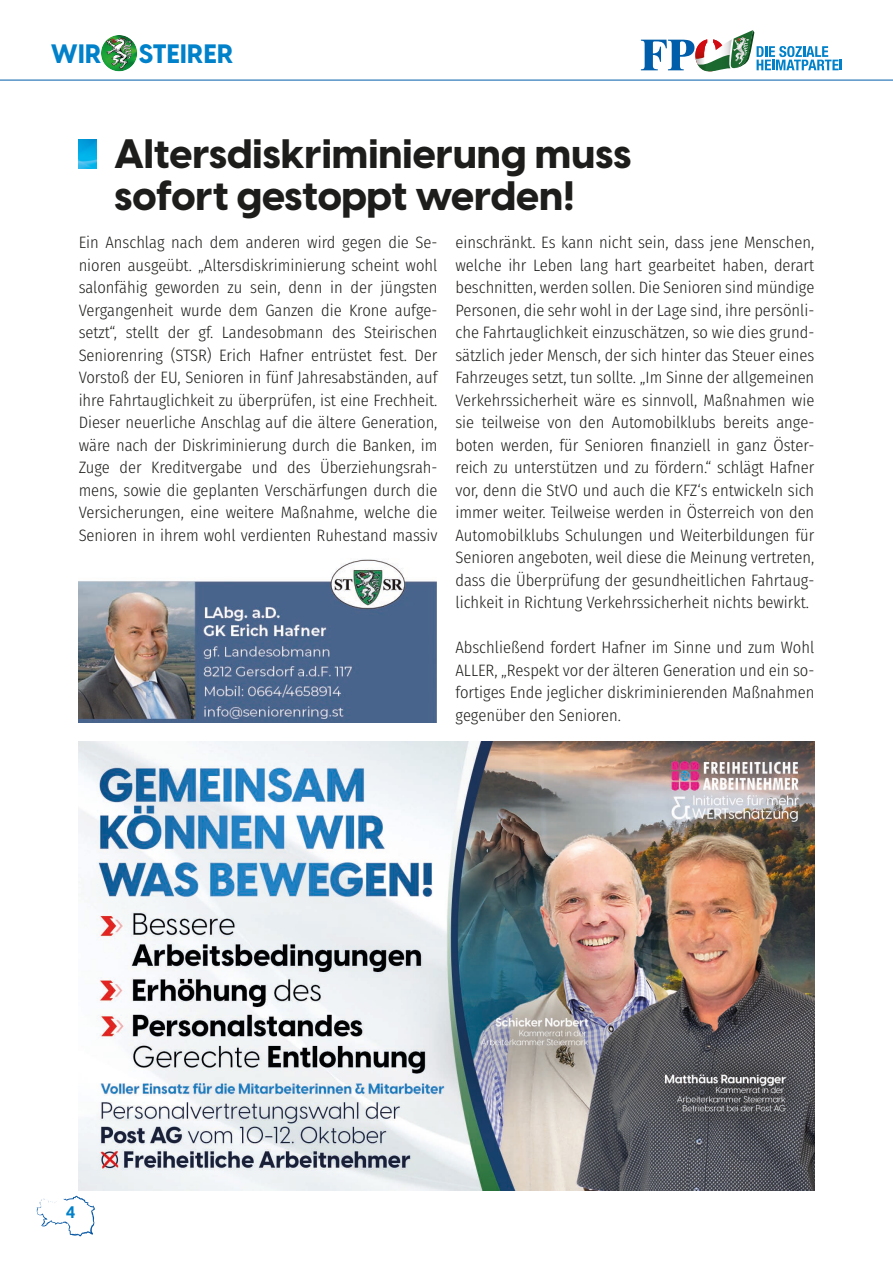
<style>
.page{position:relative;width:893px;height:1263px;background:#fff}
.page>*{position:absolute;margin:0;border:0;box-sizing:border-box;transform-origin:0 0}
.t1{font:800 40.5px "Visby CF";color:#1d1d1b}
.t2{font:800 26.25px "Visby CF";letter-spacing:.01em;color:#0081c9}
.t3{font:300 16.5px/22.5px "Fira Sans Condensed";color:#1d1d1b;text-align:justify}
.t4{font:700 16.5px "Visby CF";color:#0081c9}
</style>
<div class="page">
<svg style="left:37px;top:1196px;width:58px;height:41px"></svg>
<svg style="left:640px;top:30px;width:202px;height:42px"></svg>
<hr style="left:0;top:80px;width:893px;height:1px;background:#005da9">
<img style="left:101px;top:36px;width:37px;height:36px">
<img style="left:79px;top:139px;width:17px;height:29px">
<img style="left:78px;top:559px;width:359px;height:164px">
<img style="left:79px;top:741px;width:735px;height:450px">
<p class="t2" style="left:51px;top:37px;width:52px">WIR</p>
<p class="t2" style="left:139px;top:37px;width:96px">STEIRER</p>
<p class="t1" style="left:114px;top:128px;width:518px">Altersdiskriminierung muss</p>
<p class="t1" style="left:114px;top:170px;width:461px">sofort gestoppt werden!</p>
<p class="t3" style="left:79px;top:231px;width:360px">Ein Anschlag nach dem anderen wird gegen die Se&shy;nioren ausgeübt. „Altersdiskriminierung scheint wohl salonfähig geworden zu sein, denn in der jüngsten Vergangenheit wurde dem Ganzen die Krone aufge&shy;setzt“, stellt der gf. Landesobmann des Steirischen Seniorenring (STSR) Erich Hafner entrüstet fest. Der Vorstoß der EU, Senioren in fünf Jahresabständen, auf ihre Fahrtauglichkeit zu überprüfen, ist eine Frechheit.<br>Dieser neuerliche Anschlag auf die ältere Generation, wäre nach der Diskriminierung durch die Banken, im Zuge der Kreditvergabe und des Überziehungsrah&shy;mens, sowie die geplanten Verschärfungen durch die Versicherungen, eine weitere Maßnahme, welche die Senioren in ihrem wohl verdienten Ruhestand massiv</p>
<p class="t3" style="left:455px;top:231px;width:360px">einschränkt. Es kann nicht sein, dass jene Menschen, welche ihr Leben lang hart gearbeitet haben, derart beschnitten, werden sollen. Die Senioren sind mündige Personen, die sehr wohl in der Lage sind, ihre persönli&shy;che Fahrtauglichkeit einzuschätzen, so wie dies grund&shy;sätzlich jeder Mensch, der sich hinter das Steuer eines Fahrzeuges setzt, tun sollte. „Im Sinne der allgemeinen Verkehrssicherheit wäre es sinnvoll, Maßnahmen wie sie teilweise von den Automobilklubs bereits ange&shy;boten werden, für Senioren finanziell in ganz Öster&shy;reich zu unterstützen und zu fördern.“ schlägt Hafner vor, denn die StVO und auch die KFZ‘s entwickeln sich immer weiter. Teilweise werden in Österreich von den Automobilklubs Schulungen und Weiterbildungen für Senioren angeboten, weil diese die Meinung vertreten, dass die Überprüfung der gesundheitlichen Fahrtaug&shy;lichkeit in Richtung Verkehrssicherheit nichts bewirkt.</p>
<p class="t3" style="left:455px;top:636px;width:360px">Abschließend fordert Hafner im Sinne und zum Wohl ALLER, „Respekt vor der älteren Generation und ein so&shy;fortiges Ende jeglicher diskriminierenden Maßnahmen gegenüber den Senioren.</p>
<p class="t4" style="left:66px;top:1202px;width:11px">4</p>
</div>
